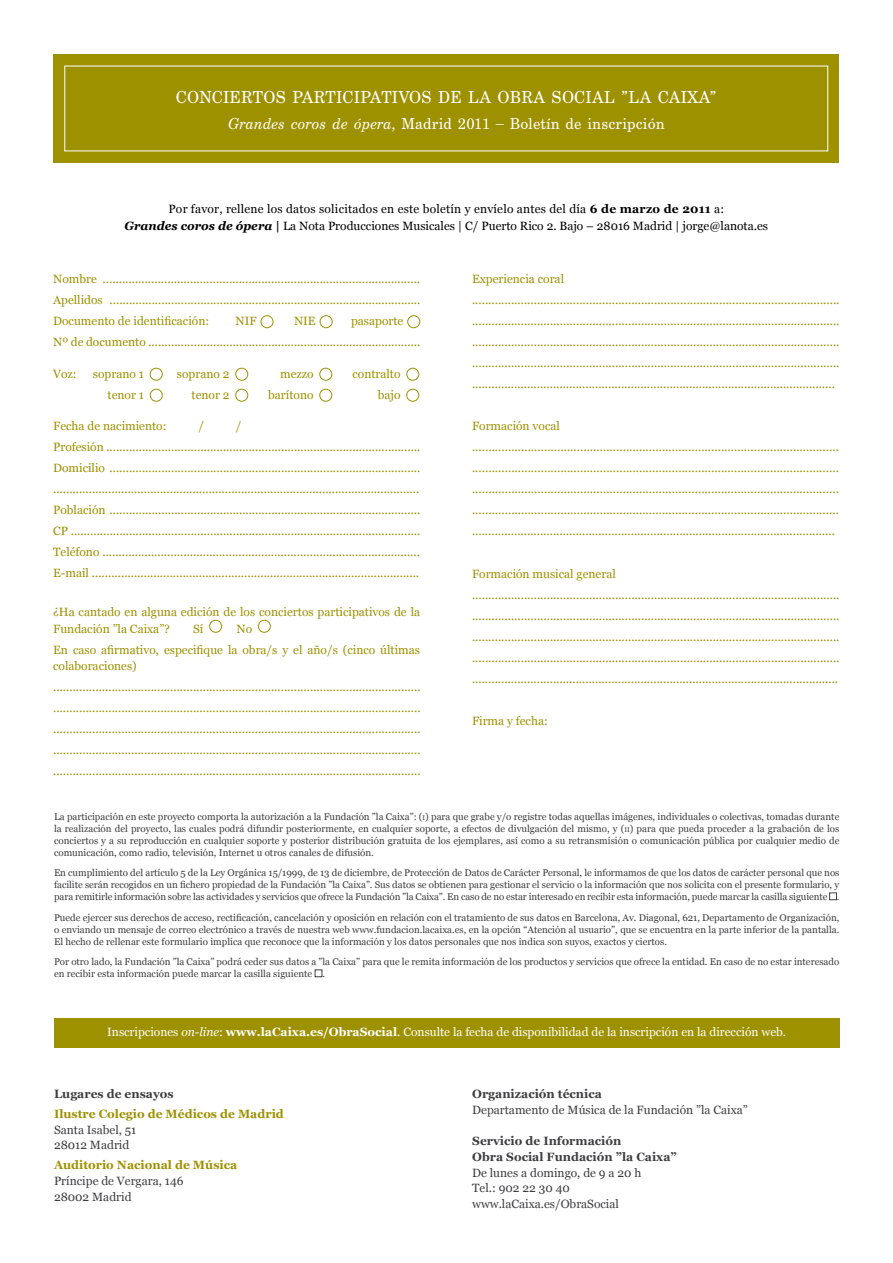
<style>
.page{position:relative;width:893px;height:1263px;background:#fff}
.page>*{position:absolute;margin:0;border:0;box-sizing:border-box;transform-origin:0 0}
.t1{font:18px "Century Sch T";letter-spacing:.01em;color:#fff}
.t2{font:16.5px "Century Sch T";letter-spacing:.01em;color:#fff}
.t3{font:12px/21px "Georgia";color:#9e9100}
.t4{font:12px/16.5px "Georgia";color:#000;text-align:center}
.t5{font:12px/15.8px "Georgia";color:#3e3d40}
.t6{font:12px "Georgia";color:#fff}
.t7{font:700 12px/15.8px "Georgia";color:#3e3d40}
.t8{font:700 12px "Georgia";color:#9e9100}
.t9{font:9.75px/12px "Georgia";color:#3e3d40;text-align:justify}
.s1{font-style:italic}
.s2{font-weight:700}
.s3{font-weight:700;font-style:italic}
.s4{font-size:6.9px}
</style>
<div class="page">
<div style="left:829px;top:892px;width:8px;height:8px;border:1px solid #3e3d40"></div>
<div style="left:315px;top:969px;width:7px;height:8px;border:1px solid #3e3d40"></div>
<div style="left:54px;top:1018px;width:785px;height:30px;background:#9e9100"></div>
<div style="left:261px;top:315px;width:12px;height:13px;border:1px solid #9e9100;border-radius:50%"></div>
<div style="left:320px;top:315px;width:12px;height:13px;border:1px solid #9e9100;border-radius:50%"></div>
<div style="left:407px;top:315px;width:13px;height:13px;border:1px solid #9e9100;border-radius:50%"></div>
<div style="left:150px;top:368px;width:13px;height:13px;border:1px solid #9e9100;border-radius:50%"></div>
<div style="left:235px;top:368px;width:13px;height:13px;border:1px solid #9e9100;border-radius:50%"></div>
<div style="left:319px;top:368px;width:13px;height:13px;border:1px solid #9e9100;border-radius:50%"></div>
<div style="left:406px;top:368px;width:13px;height:13px;border:1px solid #9e9100;border-radius:50%"></div>
<div style="left:150px;top:389px;width:13px;height:13px;border:1px solid #9e9100;border-radius:50%"></div>
<div style="left:235px;top:389px;width:13px;height:13px;border:1px solid #9e9100;border-radius:50%"></div>
<div style="left:319px;top:389px;width:13px;height:13px;border:1px solid #9e9100;border-radius:50%"></div>
<div style="left:406px;top:389px;width:13px;height:13px;border:1px solid #9e9100;border-radius:50%"></div>
<div style="left:209px;top:620px;width:13px;height:13px;border:1px solid #9e9100;border-radius:50%"></div>
<div style="left:258px;top:620px;width:13px;height:13px;border:1px solid #9e9100;border-radius:50%"></div>
<div style="left:54px;top:54px;width:785px;height:109px;background:#9e9100"></div>
<h1 class="t1" style="left:176px;top:87px;width:335px">CONCIERTOS PARTICIPATIVOS de lA obra</h1>
<h1 class="t1" style="left:551px;top:87px;width:12px">social</h1>
<h1 class="t1" style="left:621px;top:87px;width:97px">”la Caixa”</h1>
<h2 class="t2" style="left:228px;top:114px;width:439px"><span class="s1">Grandes coros de ópera</span>, Madrid 2011 _ Boletín de inscripción</h2>
<p class="t4" style="left:124px;top:201px;width:645px">Por favor, rellene los datos solicitados en este boletín y envíelo antes del día <span class="s2">6 de marzo de 2011</span> a:<br><span class="s3">Grandes coros de ópera</span> <span class="s2">|</span> La Nota Producciones Musicales | C/ Puerto Rico 2. Bajo – 28016 Madrid | jorge@lanota.es</p>
<p class="t3" style="left:53px;top:268px;width:369px;text-align:justify">Nombre ..................................................................................................<br>Apellidos ................................................................................................<br>Documento de identificación:</p>
<p class="t3" style="left:236px;top:310px;width:23px">NIF</p>
<p class="t3" style="left:294px;top:310px;width:23px">NIE</p>
<p class="t3" style="left:53px;top:310px;width:369px;text-indent:298px">pasaporte<br>Nº de documento ....................................................................................</p>
<p class="t3" style="left:53px;top:363px;width:25px">Voz:</p>
<p class="t3" style="left:93px;top:363px;width:53px">soprano 1</p>
<p class="t3" style="left:177px;top:363px;width:54px">soprano 2</p>
<p class="t3" style="left:280px;top:363px;width:35px">mezzo</p>
<p class="t3" style="left:352px;top:363px;width:50px">contralto</p>
<p class="t3" style="left:108px;top:384px;width:38px">tenor 1</p>
<p class="t3" style="left:192px;top:384px;width:40px">tenor 2</p>
<p class="t3" style="left:268px;top:384px;width:47px">barítono</p>
<p class="t3" style="left:378px;top:384px;width:24px">bajo</p>
<p class="t3" style="left:53px;top:415px;width:115px">Fecha de nacimiento:</p>
<p class="t3" style="left:198px;top:415px;width:7px">/</p>
<p class="t3" style="left:53px;top:415px;width:369px;text-align:center">/<br>Profesión .................................................................................................<br>Domicilio ................................................................................................ .................................................................................................................<br>Población ................................................................................................<br>CP ............................................................................................................<br>Teléfono ..................................................................................................<br>E-mail .....................................................................................................</p>
<p class="t3" style="left:53px;top:604px;width:368px;line-height:16.5px">¿Ha cantado en alguna edición de los conciertos participativos de la<br>Fundación ”la Caixa”?</p>
<p class="t3" style="left:193px;top:618px;width:12px">Sí</p>
<p class="t3" style="left:53px;top:618px;width:368px;text-indent:183px">No<br>En caso afirmativo, especifique la obra/s y el año/s (cinco últimas</p>
<p class="t3" style="left:53px;top:655px;width:369px">colaboraciones) ................................................................................................................. ................................................................................................................. ................................................................................................................. ................................................................................................................. .................................................................................................................</p>
<p class="t3" style="left:472px;top:268px;width:369px">Experiencia coral ................................................................................................................. ................................................................................................................. ................................................................................................................. ................................................................................................................. ................................................................................................................</p>
<p class="t3" style="left:472px;top:416px;width:368px">Formación vocal ................................................................................................................ ................................................................................................................ ................................................................................................................ ................................................................................................................ ................................................................................................................</p>
<p class="t3" style="left:472px;top:563px;width:369px">Formación musical general ................................................................................................................. ................................................................................................................. ................................................................................................................. ................................................................................................................. .................................................................................................................</p>
<p class="t3" style="left:472px;top:710px;width:77px">Firma y fecha:</p>
<p class="t9" style="left:54px;top:810px;width:787px">La participación en este proyecto comporta la autorización a la Fundación ”la Caixa”: (<span class="s4">i</span>) para que grabe y/o registre todas aquellas imágenes, individuales o colectivas, tomadas durante la realización del proyecto, las cuales podrá difundir posteriormente, en cualquier soporte, a efectos de divulgación del mismo, y (<span class="s4">ii</span>) para que pueda proceder a la grabación de los conciertos y a su reproducción en cualquier soporte y posterior distribución gratuita de los ejemplares, así como a su retransmisión o comunicación pública por cualquier medio de comunicación, como radio, televisión, Internet u otros canales de difusión.</p>
<p class="t9" style="left:54px;top:867px;width:787px">En cumplimiento del artículo 5 de la Ley Orgánica 15/1999, de 13 de diciembre, de Protección de Datos de Carácter Personal, le informamos de que los datos de carácter personal que nos facilite serán recogidos en un fichero propiedad de la Fundación ”la Caixa”. Sus datos se obtienen para gestionar el servicio o la información que nos solicita con el presente formulario, y para remitirle información sobre las actividades y servicios que ofrece la Fundación ”la Caixa”. En caso de no estar interesado en recibir esta información, puede marcar la casilla siguiente .</p>
<p class="t9" style="left:54px;top:911px;width:787px">Puede ejercer sus derechos de acceso, rectificación, cancelación y oposición en relación con el tratamiento de sus datos en Barcelona, Av. Diagonal, 621, Departamento de Organización, o enviando un mensaje de correo electrónico a través de nuestra web www.fundacion.lacaixa.es, en la opción “Atención al usuario”, que se encuentra en la parte inferior de la pantalla.<br>El hecho de rellenar este formulario implica que reconoce que la información y los datos personales que nos indica son suyos, exactos y ciertos.</p>
<p class="t9" style="left:54px;top:956px;width:787px">Por otro lado, la Fundación ”la Caixa” podrá ceder sus datos a ”la Caixa” para que le remita información de los productos y servicios que ofrece la entidad. En caso de no estar interesado en recibir esta información puede marcar la casilla siguiente .</p>
<p class="t6" style="left:107px;top:1025px;width:680px">Inscripciones <span class="s1">on-line</span>: <span class="s2">www.laCaixa.es/ObraSocial</span>. Consulte la fecha de disponibilidad de la inscripción en la dirección web.</p>
<p class="t7" style="left:54px;top:1086px;width:121px">Lugares de ensayos</p>
<p class="t8" style="left:54px;top:1107px;width:231px">Ilustre Colegio de Médicos de Madrid</p>
<p class="t5" style="left:54px;top:1121px;width:84px">Santa Isabel, 51<br>28012 Madrid</p>
<p class="t8" style="left:54px;top:1158px;width:185px">Auditorio Nacional de Música</p>
<p class="t5" style="left:54px;top:1173px;width:131px">Príncipe de Vergara, 146<br>28002 Madrid</p>
<p class="t7" style="left:472px;top:1086px;width:131px">Organización técnica</p>
<p class="t5" style="left:472px;top:1101px;width:277px">Departamento de Música de la Fundación ”la Caixa”</p>
<p class="t7" style="left:472px;top:1133px;width:206px">Servicio de Información<br>Obra Social Fundación ”la Caixa”</p>
<p class="t5" style="left:472px;top:1164px;width:171px">De lunes a domingo, de 9 a 20 h<br>Tel.: 902 22 30 40 www.laCaixa.es/ObraSocial</p>
</div>
